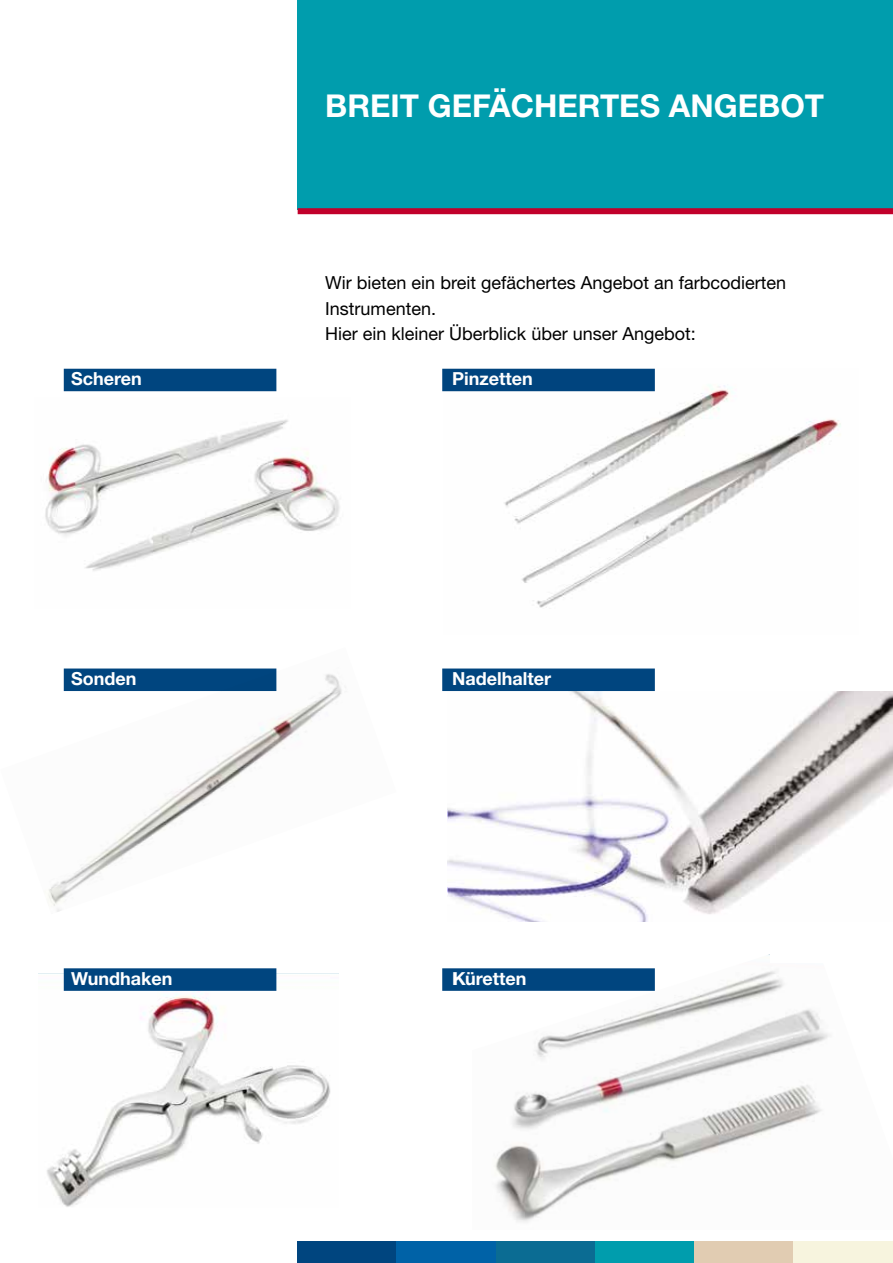
<style>
.page{position:relative;width:893px;height:1263px;background:#fff}
.page>*{position:absolute;margin:0;border:0;box-sizing:border-box;transform-origin:0 0}
.t1{font:700 31.5px "Helvetica Neue LT Std";color:#fff}
.t2{font:18px/25.5px "Helvetica Neue LT Std";color:#000}
.t3{font:700 18px "Helvetica Neue LT Std";color:#fff}
</style>
<div class="page">
<img style="left:38px;top:973px;width:300px;height:234px">
<div style="left:64px;top:369px;width:212px;height:22px;background:#00457f"></div>
<div style="left:64px;top:968px;width:212px;height:23px;background:#00457f"></div>
<div style="left:442px;top:668px;width:213px;height:23px;background:#00457f"></div>
<div style="left:442px;top:968px;width:213px;height:23px;background:#00457f"></div>
<div style="left:298px;top:1242px;width:99px;height:21px;background:#00457f"></div>
<div style="left:397px;top:1242px;width:99px;height:21px;background:#0062a7"></div>
<div style="left:496px;top:1242px;width:99px;height:21px;background:#0b6c93"></div>
<div style="left:595px;top:1242px;width:99px;height:21px;background:#009dad"></div>
<div style="left:694px;top:1242px;width:100px;height:21px;background:#e1ccb2"></div>
<div style="left:794px;top:1242px;width:99px;height:21px;background:#f7f4de"></div>
<div style="left:298px;top:0;width:595px;height:210px;background:#009dad"></div>
<div style="left:298px;top:208px;width:595px;height:6px;background:#c1002b"></div>
<img style="left:447px;top:691px;width:446px;height:231px">
<img style="left:443px;top:369px;width:398px;height:239px">
<img style="left:48px;top:668px;width:298px;height:244px">
<img style="left:45px;top:419px;width:295px;height:152px">
<img style="left:472px;top:954px;width:358px;height:268px">
<div style="left:770px;top:932px;width:59px;height:31px;background:#fff"></div>
<h1 class="t1" style="left:325px;top:86px;width:500px">BREIT GEFÄCHERTES ANGEBOT</h1>
<p class="t2" style="left:325px;top:270px;width:462px">Wir bieten ein breit gefächertes Angebot an farbcodierten<br>Instrumenten.<br>Hier ein kleiner Überblick über unser Angebot:</p>
<p class="t3" style="left:71px;top:367px;width:72px">Scheren</p>
<p class="t3" style="left:452px;top:367px;width:82px">Pinzetten</p>
<p class="t3" style="left:71px;top:667px;width:67px">Sonden</p>
<p class="t3" style="left:452px;top:667px;width:100px">Nadelhalter</p>
<p class="t3" style="left:71px;top:967px;width:103px">Wundhaken</p>
<p class="t3" style="left:452px;top:967px;width:76px">Küretten</p>
</div>
